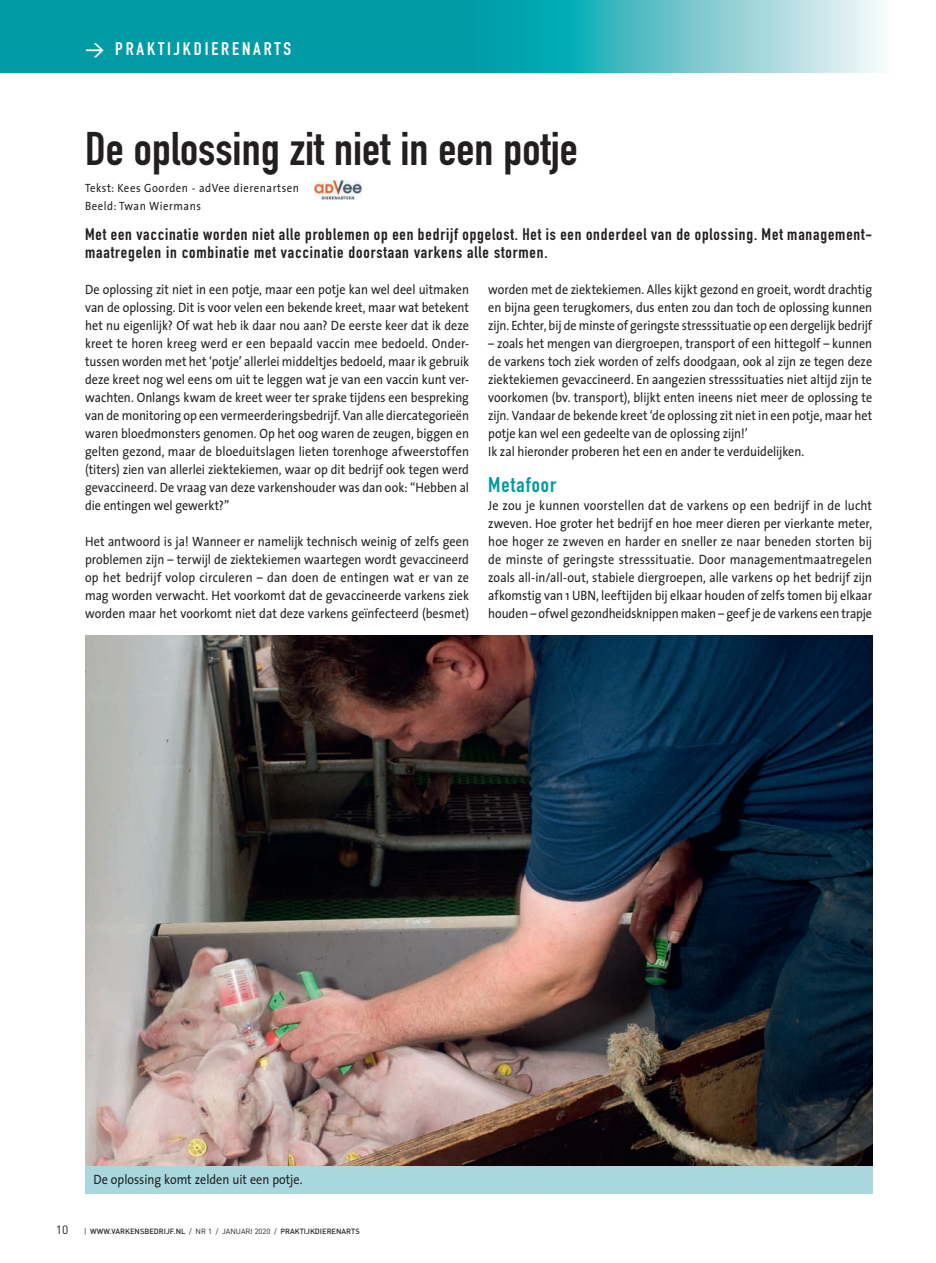
<style>
.page{position:relative;width:936px;height:1263px;background:#fff}
.page>*{position:absolute;margin:0;border:0;box-sizing:border-box;transform-origin:0 0}
.t1{font:46.5px "DIN Engschrift Std";color:#231f20;scale:1.05 1}
.t2{font:21px "DIN Engschrift Std";letter-spacing:.05em;color:#009ba5;scale:1.05 1}
.t3{font:18px "DIN Engschrift Std";letter-spacing:.15em;color:#fff;scale:1.05 1}
.t4{font:16.5px/18px "DIN Engschrift Std";letter-spacing:.05em;color:#231f20;scale:1.05 1}
.t5{font:13.5px/18px "The Sans";color:#231f20;text-align:justify;scale:.9 1}
.t6{font:12px/18px "The Sans";letter-spacing:.05em;color:#231f20;scale:.9 1}
.t7{font:12px "DIN";color:#231f20}
.t8{font:500 7.5px "DIN";color:#231f20}
.s1{font-family:"DIN Medium Expert"}
.s2{font-weight:400}
</style>
<div class="page">
<svg style="left:0;top:0;width:881px;height:72px;background:#30aeb7"></svg>
<img style="left:85px;top:636px;width:787px;height:530px">
<div style="left:85px;top:1166px;width:787px;height:28px;background:#a8d8de"></div>
<img style="left:314px;top:181px;width:48px;height:19px">
<h3 class="t3" style="left:85px;top:38px;width:198px"><span class="s1">w</span> PRAKTIJKDIERENARTS</h3>
<h1 class="t1" style="left:85px;top:121px;width:470px">De oplossing zit niet in een potje</h1>
<p class="t6" style="left:85px;top:179px;width:239px">Tekst: Kees Goorden - adVee dierenartsen<br>Beeld: Twan Wiermans</p>
<p class="t4" style="left:85px;top:225px;width:751px">Met een vaccinatie worden niet alle problemen op een bedrijf opgelost. Het is een onderdeel van de oplossing. Met management&shy;maatregelen in combinatie met vaccinatie doorstaan varkens alle stormen.</p>
<p class="t5" style="left:85px;top:280px;width:428px">De oplossing zit niet in een potje, maar een potje kan wel deel uitmaken van de oplossing. Dit is voor velen een bekende kreet, maar wat betekent het nu eigenlijk? Of wat heb ik daar nou aan? De eerste keer dat ik deze kreet te horen kreeg werd er een bepaald vaccin mee bedoeld. Onder&shy;tussen worden met het ‘potje’ allerlei middeltjes bedoeld, maar ik gebruik deze kreet nog wel eens om uit te leggen wat je van een vaccin kunt ver&shy;wachten. Onlangs kwam de kreet weer ter sprake tijdens een bespreking van de monitoring op een vermeerderingsbedrijf. Van alle diercategorieën waren bloedmonsters genomen. Op het oog waren de zeugen, biggen en gelten gezond, maar de bloeduitslagen lieten torenhoge afweerstoffen (titers) zien van allerlei ziektekiemen, waar op dit bedrijf ook tegen werd gevaccineerd. De vraag van deze varkenshouder was dan ook: “Hebben al die entingen wel gewerkt?”</p>
<p class="t5" style="left:85px;top:532px;width:428px">Het antwoord is ja! Wanneer er namelijk technisch weinig of zelfs geen problemen zijn – terwijl de ziektekiemen waartegen wordt gevaccineerd op het bedrijf volop circuleren – dan doen de entingen wat er van ze mag worden verwacht. Het voorkomt dat de gevaccineerde varkens ziek worden maar het voorkomt niet dat deze varkens geïnfecteerd (besmet)</p>
<p class="t5" style="left:488px;top:280px;width:428px">worden met de ziektekiemen. Alles kijkt gezond en groeit, wordt drachtig en bijna geen terugkomers, dus enten zou dan toch de oplossing kunnen zijn. Echter, bij de minste of geringste stresssituatie op een dergelijk bedrijf</p>
<p class="t5" style="left:488px;top:334px;width:428px;text-align:left">– zoals het mengen van diergroepen, transport of een hittegolf – kunnen de varkens toch ziek worden of zelfs doodgaan, ook al zijn ze tegen deze ziektekiemen gevaccineerd. En aangezien stresssituaties niet altijd zijn te voorkomen (bv. transport), blijkt enten ineens niet meer de oplossing te zijn. Vandaar de bekende kreet ‘de oplossing zit niet in een potje, maar het potje kan wel een gedeelte van de oplossing zijn!’<br>Ik zal hieronder proberen het een en ander te verduidelijken.</p>
<h2 class="t2" style="left:488px;top:472px;width:66px">Metafoor</h2>
<p class="t5" style="left:488px;top:496px;width:428px">Je zou je kunnen voorstellen dat de varkens op een bedrijf in de lucht zweven. Hoe groter het bedrijf en hoe meer dieren per vierkante meter, hoe hoger ze zweven en harder en sneller ze naar beneden storten bij de minste of geringste stresssituatie. Door managementmaatregelen zoals all-in/all-out, stabiele diergroepen, alle varkens op het bedrijf zijn afkomstig van 1 UBN, leeftijden bij elkaar houden of zelfs tomen bij elkaar houden – ofwel gezondheidsknippen maken – geef je de varkens een trapje</p>
<p class="t5" style="left:94px;top:1170px;width:234px">De oplossing komt zelden uit een potje.</p>
<p class="t7" style="left:56px;top:1223px;width:14px">10</p>
<p class="t8" style="left:84px;top:1226px;width:277px"><span class="s2">|</span> WWW.VARKENSBEDRIJF.NL <span class="s2">/ NR 1 / JANUARI 2020 /</span> PRAKTIJKDIERENARTS</p>
</div>
